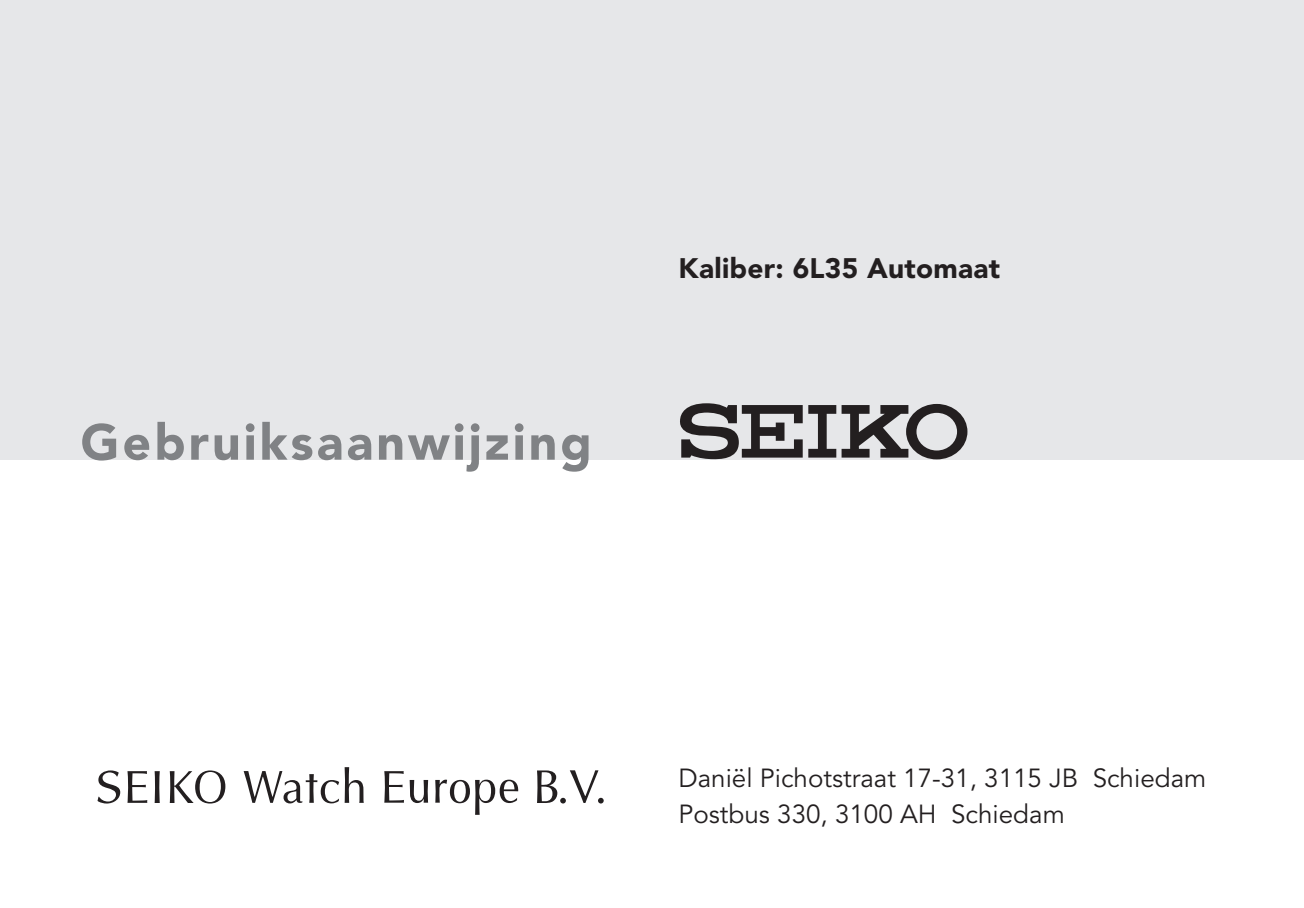
<style>
.page{position:relative;width:1304px;height:908px;background:#fff}
.page>*{position:absolute;margin:0;border:0;box-sizing:border-box;transform-origin:0 0}
.heading_1{font:900 50px "Avenir LT Std";letter-spacing:.06em;color:#808285}
.Box_kop{font:900 28px "Avenir LT Std";letter-spacing:.01em;color:#231f20}
.Body{font:26px "Avenir LT Std";color:#231f20}
</style>
<div class="page">
<div style="left:0;top:0;width:1304px;height:459px;background:#e6e7e9"></div>
<svg style="left:842px;top:404px;width:125px;height:55px"></svg>
<svg style="left:680px;top:403px;width:156px;height:56px"></svg>
<svg style="left:127px;top:771px;width:20px;height:31px"></svg>
<svg style="left:155px;top:771px;width:5px;height:31px"></svg>
<svg style="left:170px;top:770px;width:55px;height:33px"></svg>
<svg style="left:98px;top:770px;width:22px;height:33px"></svg>
<svg style="left:345px;top:767px;width:19px;height:35px"></svg>
<svg style="left:244px;top:771px;width:95px;height:32px"></svg>
<svg style="left:384px;top:771px;width:20px;height:31px"></svg>
<svg style="left:410px;top:780px;width:18px;height:22px"></svg>
<svg style="left:435px;top:779px;width:84px;height:35px"></svg>
<svg style="left:537px;top:770px;width:67px;height:33px"></svg>
<p class="heading_1" style="left:81px;top:412px;width:513px">Gebruiksaanwijzing</p>
<p class="Box_kop" style="left:679px;top:251px;width:323px">Kaliber: 6L35 Automaat</p>
<p class="Body" style="left:678px;top:762px;width:529px">Daniël Pichotstraat 17-31, 3115 JB Schiedam</p>
<p class="Body" style="left:678px;top:798px;width:388px">Postbus 330, 3100 AH Schiedam</p>
</div>
